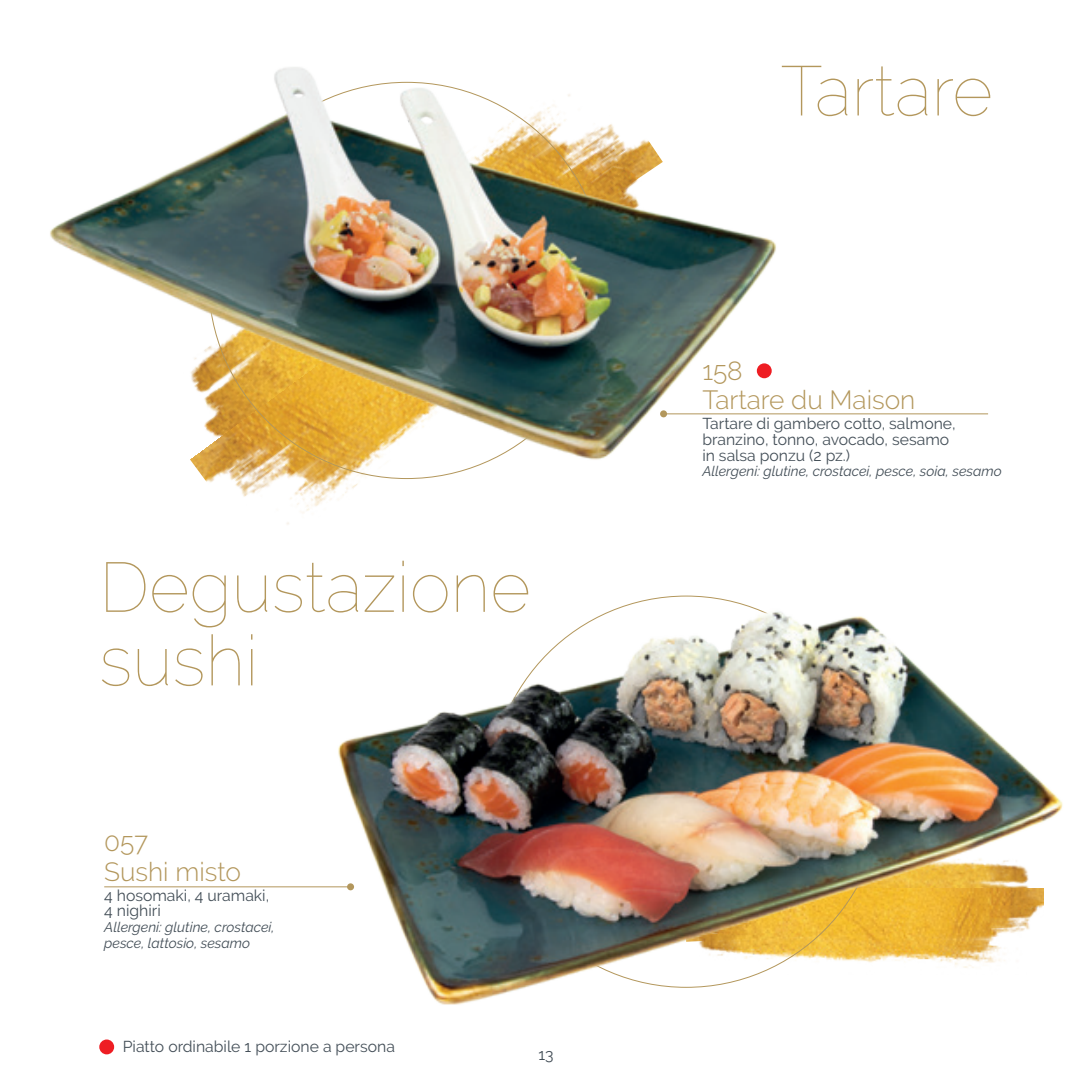
<style>
.page{position:relative;width:1092px;height:1092px;background:#fff}
.page>*{position:absolute;margin:0;border:0;box-sizing:border-box;transform-origin:0 0}
.t1{font:100 70px "Raleway";color:#b3975c}
.t2{font:300 26.25px "Raleway";color:#b3975c}
.t3{font:15.75px/15.8px "Raleway";color:#434e57}
.t4{font:italic 14px/15.8px "Raleway";color:#434e57}
</style>
<div class="page">
<img style="left:198px;top:471px;width:265px;height:54px">
<img style="left:50px;top:67px;width:793px;height:404px">
<hr style="left:663px;top:413px;width:325px;height:1px;background:#b3975c">
<div style="left:660px;top:410px;width:7px;height:7px;background:#b3975c;border-radius:50%"></div>
<div style="left:756px;top:363px;width:15px;height:15px;background:#ee1d23;border-radius:50%"></div>
<img style="left:298px;top:595px;width:765px;height:410px">
<hr style="left:104px;top:886px;width:246px;height:1px;background:#b3975c">
<div style="left:347px;top:883px;width:7px;height:7px;background:#b3975c;border-radius:50%"></div>
<div style="left:99px;top:1039px;width:15px;height:15px;background:#ee1d23;border-radius:50%"></div>
<p class="t1" style="left:99px;top:546px;width:433px">Degustazione</p>
<p class="t1" style="left:99px;top:619px;width:160px">sushi</p>
<p class="t2" style="left:104px;top:826px;width:46px">057</p>
<p class="t2" style="left:104px;top:856px;width:138px">Sushi misto</p>
<p class="t3" style="left:104px;top:887px;width:166px">4 hosomaki, 4 uramaki,<br>4 nighiri</p>
<p class="t4" style="left:104px;top:919px;width:172px">Allergeni: glutine, crostacei, pesce, lattosio, sesamo</p>
<p class="t3" style="left:123px;top:1038px;width:273px">Piatto ordinabile 1 porzione a persona</p>
<p class="t3" style="left:538px;top:1046px;width:17px">13</p>
<p class="t1" style="left:780px;top:50px;width:214px">Tartare</p>
<p class="t2" style="left:702px;top:355px;width:42px">158</p>
<p class="t2" style="left:702px;top:384px;width:214px">Tartare du Maison</p>
<p class="t3" style="left:702px;top:415px;width:255px">Tartare di gambero cotto, salmone, branzino, tonno, avocado, sesamo</p>
<p class="t3" style="left:702px;top:447px;width:149px">in salsa ponzu (2 pz.)</p>
<p class="t4" style="left:702px;top:463px;width:301px">Allergeni: glutine, crostacei, pesce, soia, sesamo</p>
</div>
